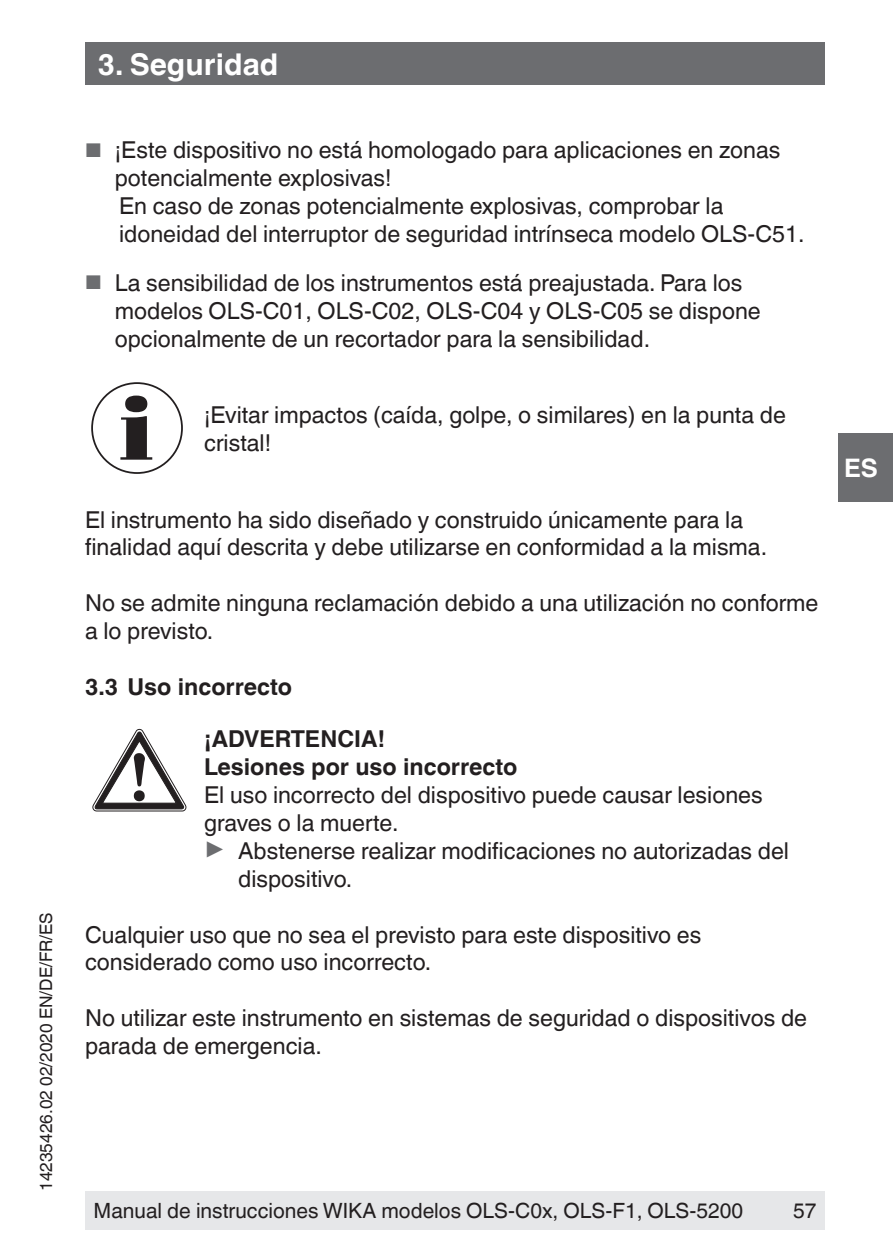
<style>
.page{position:relative;width:893px;height:1259px;background:#fff}
.page>*{position:absolute;margin:0;border:0;box-sizing:border-box;transform-origin:0 0}
.t1{font:700 30px "Helvetica World";color:#fff}
.t2{font:700 25.5px "Helvetica World";color:#fff}
.t3{font:23.4px/27.9px "Helvetica World";color:#231f20}
.t4{font:700 23.4px/27.9px "Helvetica World";color:#231f20}
.t5{font:21px "Helvetica World";color:#231f20}
.t6{font:17.4px "Helvetica World";color:#231f20}
.s1{font-size:19.8px;color:#6c6d70}
.s2{font-size:26.4px;color:#6c6d70}
</style>
<div class="page">
<div style="left:85px;top:1191px;width:740px;height:38px;background:#e6e7e9"></div>
<div style="left:838px;top:434px;width:55px;height:68px;background:#6c6d70"></div>
<div style="left:85px;top:43px;width:740px;height:42px;background:#6c6d70"></div>
<svg style="left:120px;top:395px;width:32px;height:65px"></svg>
<div style="left:91px;top:382px;width:92px;height:92px;border:2px solid #231f20;border-radius:50%"></div>
<svg style="left:93px;top:729px;width:93px;height:82px"></svg>
<p class="t6" style="left:36px;top:1191px;width:280px;rotate:-90deg">14235426.02 02/2020 EN/DE/FR/ES</p>
<p class="t1" style="left:98px;top:47px;width:182px">3. Seguridad</p>
<p class="t3" style="left:115px;top:136px;width:691px;text-indent:-30px"><span class="s1">■</span> ¡Este dispositivo no está homologado para aplicaciones en zonas potencialmente explosivas!<br>En caso de zonas potencialmente explosivas, comprobar la idoneidad del interruptor de seguridad intrínseca modelo OLS-C51.</p>
<p class="t3" style="left:115px;top:269px;width:647px;text-indent:-30px"><span class="s1">■</span> La sensibilidad de los instrumentos está preajustada. Para los modelos OLS-C01, OLS-C02, OLS-C04 y OLS-C05 se dispone opcionalmente de un recortador para la sensibilidad.</p>
<p class="t3" style="left:204px;top:401px;width:583px">¡Evitar impactos (caída, golpe, o similares) en la punta de cristal!</p>
<p class="t3" style="left:85px;top:505px;width:684px">El instrumento ha sido diseñado y construido únicamente para la finalidad aquí descrita y debe utilizarse en conformidad a la misma.</p>
<p class="t3" style="left:85px;top:589px;width:735px">No se admite ninguna reclamación debido a una utilización no conforme a lo previsto.</p>
<p class="t4" style="left:85px;top:673px;width:209px">3.3 Uso incorrecto</p>
<p class="t4" style="left:204px;top:725px;width:315px">¡ADVERTENCIA!<br>Lesiones por uso incorrecto</p>
<p class="t3" style="left:204px;top:781px;width:560px">El uso incorrecto del dispositivo puede causar lesiones</p>
<p class="t3" style="left:204px;top:809px;width:196px">graves o la muerte.</p>
<p class="t3" style="left:204px;top:837px;width:586px"><span class="s2">▶</span> Abstenerse realizar modificaciones no autorizadas del</p>
<p class="t3" style="left:238px;top:864px;width:116px">dispositivo.</p>
<p class="t3" style="left:85px;top:920px;width:618px">Cualquier uso que no sea el previsto para este dispositivo es considerado como uso incorrecto.</p>
<p class="t3" style="left:85px;top:1004px;width:724px">No utilizar este instrumento en sistemas de seguridad o dispositivos de parada de emergencia.</p>
<p class="t2" style="left:844px;top:453px;width:35px">ES</p>
<p class="t5" style="left:94px;top:1198px;width:651px">Manual de instrucciones WIKA modelos OLS-C0x, OLS-F1, OLS-5200</p>
<p class="t5" style="left:793px;top:1198px;width:25px">57</p>
</div>
